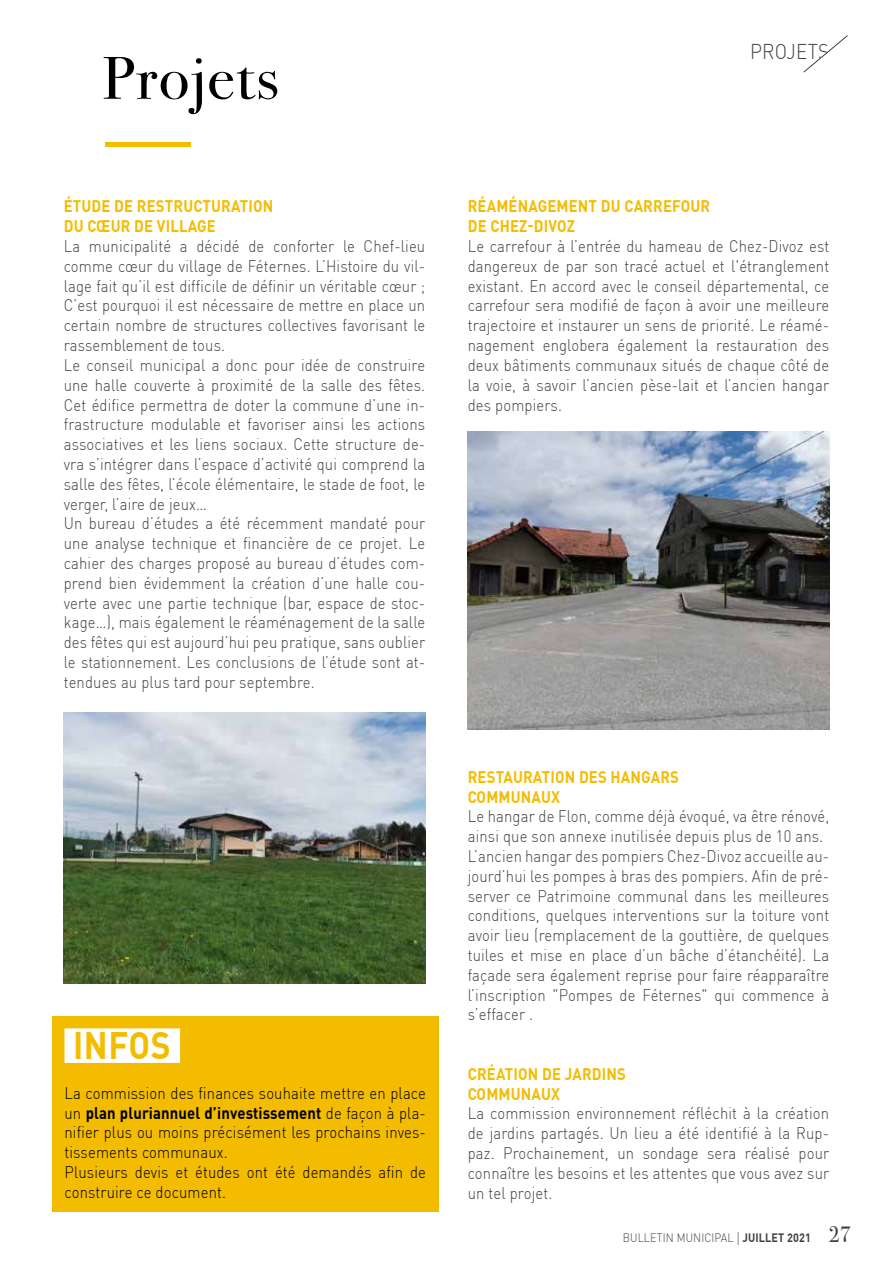
<style>
.page{position:relative;width:893px;height:1263px;background:#fff}
.page>*{position:absolute;margin:0;border:0;box-sizing:border-box;transform-origin:0 0}
.t1{font:60px "Bodoni Svty Two ITCTT";letter-spacing:.02em;color:#000;scale:1.07 1}
.t2{font:700 37.5px "DIN Pro";letter-spacing:.02em;color:#f4bc00;scale:.9 1}
.t3{font:300 21px "DIN Pro";letter-spacing:.01em;color:#424241;scale:.9 1}
.t4{font:300 16.5px/19.8px "DIN Pro";letter-spacing:.01em;color:#424241;scale:.9 1}
.t5{font:300 16.5px/19.8px "DIN Pro";letter-spacing:.01em;color:#000;scale:.9 1}
.t6{font:700 16.5px/19.8px "DIN Pro";letter-spacing:.01em;color:#f4bc00;scale:.9 1}
.t7{font:300 12px "DIN Pro";letter-spacing:.01em;color:#424241;scale:.9 1}
.s1{font-weight:700}
.s2{font-size:18px}
.s3{font-family:"Bodoni Svty Two ITCTT";font-weight:400;font-size:22.5px}
</style>
<div class="page">
<svg style="left:803px;top:35px;width:45px;height:38px"></svg>
<div style="left:105px;top:142px;width:85px;height:5px;background:#f4bc00"></div>
<div style="left:52px;top:1016px;width:387px;height:196px;background:#f4bc00"></div>
<div style="left:64px;top:1028px;width:116px;height:35px;background:#fff"></div>
<img style="left:64px;top:712px;width:361px;height:271px">
<img style="left:468px;top:432px;width:361px;height:297px">
<h1 class="t1" style="left:102px;top:29px;width:167px">Projets</h1>
<p class="t6" style="left:64px;top:196px;width:234px">ÉTUDE DE RESTRUCTURATION<br>DU CŒUR DE VILLAGE</p>
<p class="t4" style="left:64px;top:236px;width:403px">La municipalité a décidé de conforter le Chef-lieu comme cœur du village de Féternes. L’Histoire du vil&shy;lage fait qu’il est difficile de définir un véritable cœur ; C’est pourquoi il est nécessaire de mettre en place un certain nombre de structures collectives favorisant le rassemblement de tous.<br>Le conseil municipal a donc pour idée de construire une halle couverte à proximité de la salle des fêtes.<br>Cet édifice permettra de doter la commune d’une in&shy;frastructure modulable et favoriser ainsi les actions associatives et les liens sociaux. Cette structure de&shy;vra s’intégrer dans l’espace d’activité qui comprend la salle des fêtes, l’école élémentaire, le stade de foot, le verger, l’aire de jeux…<br>Un bureau d’études a été récemment mandaté pour une analyse technique et financière de ce projet. Le cahier des charges proposé au bureau d’études com&shy;prend bien évidemment la création d’une halle cou&shy;verte avec une partie technique (bar, espace de stoc&shy;kage…), mais également le réaménagement de la salle des fêtes qui est aujourd’hui peu pratique, sans oublier le stationnement. Les conclusions de l’étude sont at&shy;tendues au plus tard pour septembre.</p>
<h2 class="t2" style="left:73px;top:1021px;width:110px">INFOS</h2>
<p class="t5" style="left:64px;top:1083px;width:403px">La commission des finances souhaite mettre en place un <span class="s1">plan pluriannuel d’investissement</span> de façon à pla&shy;nifier plus ou moins précisément les prochains inves&shy;tissements communaux.<br>Plusieurs devis et études ont été demandés afin de construire ce document.</p>
<p class="t3" style="left:750px;top:38px;width:89px">PROJETS</p>
<p class="t6" style="left:468px;top:196px;width:271px">RÉAMÉNAGEMENT DU CARREFOUR<br>DE CHEZ-DIVOZ</p>
<p class="t4" style="left:468px;top:236px;width:403px;text-align:justify">Le carrefour à l’entrée du hameau de Chez-Divoz est dangereux de par son tracé actuel et l'étranglement existant. En accord avec le conseil départemental, ce carrefour sera modifié de façon à avoir une meilleure trajectoire et instaurer un sens de priorité. Le réamé&shy;nagement englobera également la restauration des deux bâtiments communaux situés de chaque côté de la voie, à savoir l’ancien pèse-lait et l’ancien hangar des pompiers.</p>
<p class="t6" style="left:468px;top:766px;width:236px">RESTAURATION DES HANGARS<br>COMMUNAUX</p>
<p class="t4" style="left:468px;top:806px;width:403px">Le hangar de Flon, comme déjà évoqué, va être rénové, ainsi que son annexe inutilisée depuis plus de 10 ans.<br>L’ancien hangar des pompiers Chez-Divoz accueille au&shy;jourd’hui les pompes à bras des pompiers. Afin de pré&shy;server ce Patrimoine communal dans les meilleures conditions, quelques interventions sur la toiture vont avoir lieu (remplacement de la gouttière, de quelques tuiles et mise en place d’un bâche d’étanchéité). La façade sera également reprise pour faire réapparaître l’inscription "Pompes de Féternes" qui commence à s’effacer .</p>
<p class="t6" style="left:468px;top:1063px;width:177px">CRÉATION DE JARDINS<br>COMMUNAUX</p>
<p class="t4" style="left:468px;top:1103px;width:403px;text-align:justify">La commission environnement réfléchit à la création de jardins partagés. Un lieu a été identifié à la Rup&shy;paz. Prochainement, un sondage sera réalisé pour connaître les besoins et les attentes que vous avez sur un tel projet.</p>
<p class="t7" style="left:623px;top:1230px;width:254px">BULLETIN MUNICIPAL <span class="s2">I</span> <span class="s1">JUILLET 2021</span> <span class="s3">27</span></p>
</div>
